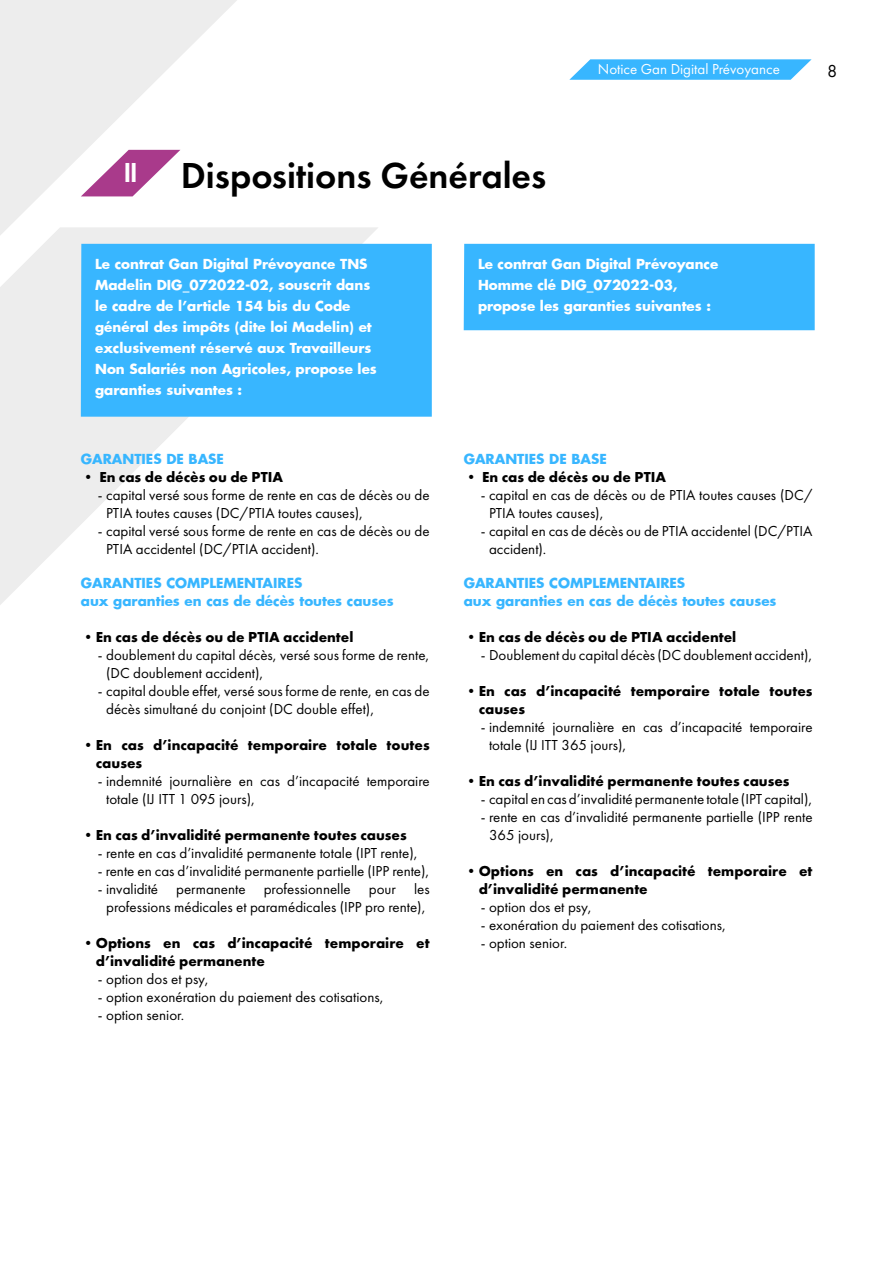
<style>
.page{position:relative;width:893px;height:1263px;background:#fff}
.page>*{position:absolute;margin:0;border:0;box-sizing:border-box;transform-origin:0 0}
.t1{font:600 37.5px "Futura PT";color:#000}
.t2{font:600 28.5px "Futura PT";color:#fff}
.t3{font:18px "Futura PT";color:#000}
.t4{font:15px/18px "Futura PT";color:#000}
.t5{font:700 15px/18px "Futura PT";color:#000}
.t6{font:15px "Futura PT";color:#fff}
.t7{font:700 13.5px/21px "Futura";color:#fff}
.t8{font:700 13.5px/18px "Futura";color:#38b6ff}
</style>
<div class="page">
<svg style="left:569px;top:59px;width:242px;height:21px;background:#4ebeff"></svg>
<svg style="left:0;top:0;width:237px;height:227px;fill:#ededed"></svg>
<svg style="left:0;top:227px;width:378px;height:378px"></svg>
<div style="left:81px;top:244px;width:351px;height:173px;background:#38b6ff"></div>
<div style="left:463px;top:244px;width:351px;height:86px;background:#38b6ff"></div>
<svg style="left:81px;top:150px;width:99px;height:46px"></svg>
<h2 class="t2" style="left:124px;top:161px;width:16px">II</h2>
<h1 class="t1" style="left:181px;top:160px;width:367px">Dispositions Générales</h1>
<p class="t6" style="left:598px;top:61px;width:184px">Notice Gan Digital Prévoyance</p>
<p class="t3" style="left:827px;top:61px;width:12px">8</p>
<p class="t7" style="left:95px;top:253px;width:283px">Le contrat Gan Digital Prévoyance TNS Madelin DIG_072022-02, souscrit dans le cadre de lÊarticle 154 bis du Code général des impôts (dite loi Madelin) et exclusivement réservé aux Travailleurs Non Salariés non Agricoles, propose les garanties suivantes :</p>
<p class="t7" style="left:478px;top:253px;width:242px">Le contrat Gan Digital Prévoyance<br>Homme clé DIG_072022-03, propose les garanties suivantes :</p>
<p class="t8" style="left:81px;top:450px;width:145px">GARANTIES DE BASE</p>
<p class="t5" style="left:81px;top:468px;width:204px">• En cas de décès ou de PTIA</p>
<p class="t4" style="left:106px;top:486px;width:325px;text-indent:-8px">- capital versé sous forme de rente en cas de décès ou de<br>PTIA toutes causes (DC/PTIA toutes causes),</p>
<p class="t4" style="left:106px;top:522px;width:325px;text-indent:-8px">- capital versé sous forme de rente en cas de décès ou de<br>PTIA accidentel (DC/PTIA accident).</p>
<p class="t8" style="left:81px;top:574px;width:314px">GARANTIES COMPLEMENTAIRES<br>aux garanties en cas de décès toutes causes</p>
<p class="t5" style="left:81px;top:628px;width:274px">• En cas de décès ou de PTIA accidentel</p>
<p class="t4" style="left:106px;top:647px;width:325px;text-indent:-8px">- doublement du capital décès, versé sous forme de rente, (DC doublement accident),</p>
<p class="t4" style="left:106px;top:683px;width:325px;text-indent:-8px">- capital double effet, versé sous forme de rente, en cas de décès simultané du conjoint (DC double effet),</p>
<p class="t5" style="left:96px;top:736px;width:335px;text-indent:-15px">• En cas d’incapacité temporaire totale toutes causes</p>
<p class="t4" style="left:106px;top:773px;width:325px;text-indent:-8px">- indemnité journalière en cas d’incapacité temporaire totale (IJ ITT 1 095 jours),</p>
<p class="t5" style="left:81px;top:826px;width:327px">•En cas d’invalidité permanente toutes causes</p>
<p class="t4" style="left:98px;top:845px;width:321px">- rente en cas d’invalidité permanente totale (IPT rente),</p>
<p class="t4" style="left:98px;top:863px;width:333px">- rente en cas d’invalidité permanente partielle (IPP rente),</p>
<p class="t4" style="left:98px;top:881px;width:333px;text-align:center">- invalidité permanente professionnelle pour les professions médicales et paramédicales (IPP pro rente),</p>
<p class="t5" style="left:96px;top:934px;width:335px;text-indent:-15px">• Options en cas d’incapacité temporaire et d’invalidité permanente</p>
<p class="t4" style="left:98px;top:971px;width:113px">- option dos et psy,</p>
<p class="t4" style="left:98px;top:989px;width:287px">- option exonération du paiement des cotisations,</p>
<p class="t4" style="left:98px;top:1007px;width:88px">- option senior.</p>
<p class="t8" style="left:463px;top:450px;width:145px">GARANTIES DE BASE</p>
<p class="t5" style="left:463px;top:468px;width:204px">• En cas de décès ou de PTIA</p>
<p class="t4" style="left:489px;top:486px;width:325px;text-indent:-8px">- capital en cas de décès ou de PTIA toutes causes (DC/<br>PTIA toutes causes),</p>
<p class="t4" style="left:489px;top:522px;width:325px;text-indent:-8px">- capital en cas de décès ou de PTIA accidentel (DC/PTIA accident).</p>
<p class="t8" style="left:463px;top:574px;width:314px">GARANTIES COMPLEMENTAIRES<br>aux garanties en cas de décès toutes causes</p>
<p class="t5" style="left:463px;top:628px;width:274px">•En cas de décès ou de PTIA accidentel</p>
<p class="t4" style="left:480px;top:647px;width:333px">- Doublement du capital décès (DC doublement accident),</p>
<p class="t5" style="left:478px;top:682px;width:335px;text-indent:-15px">• En cas d’incapacité temporaire totale toutes causes</p>
<p class="t4" style="left:489px;top:719px;width:325px;text-indent:-8px">- indemnité journalière en cas d’incapacité temporaire totale (IJ ITT 365 jours),</p>
<p class="t5" style="left:463px;top:772px;width:327px">•En cas d’invalidité permanente toutes causes</p>
<p class="t4" style="left:480px;top:791px;width:333px">- capital en cas d’invalidité permanente totale (IPT capital),</p>
<p class="t4" style="left:489px;top:809px;width:325px;text-indent:-8px">- rente en cas d’invalidité permanente partielle (IPP rente<br>365 jours),</p>
<p class="t5" style="left:478px;top:862px;width:335px;text-indent:-15px">• Options en cas d’incapacité temporaire et d’invalidité permanente</p>
<p class="t4" style="left:480px;top:899px;width:113px">- option dos et psy,</p>
<p class="t4" style="left:480px;top:917px;width:247px">- exonération du paiement des cotisations,</p>
<p class="t4" style="left:480px;top:935px;width:88px">- option senior.</p>
</div>
